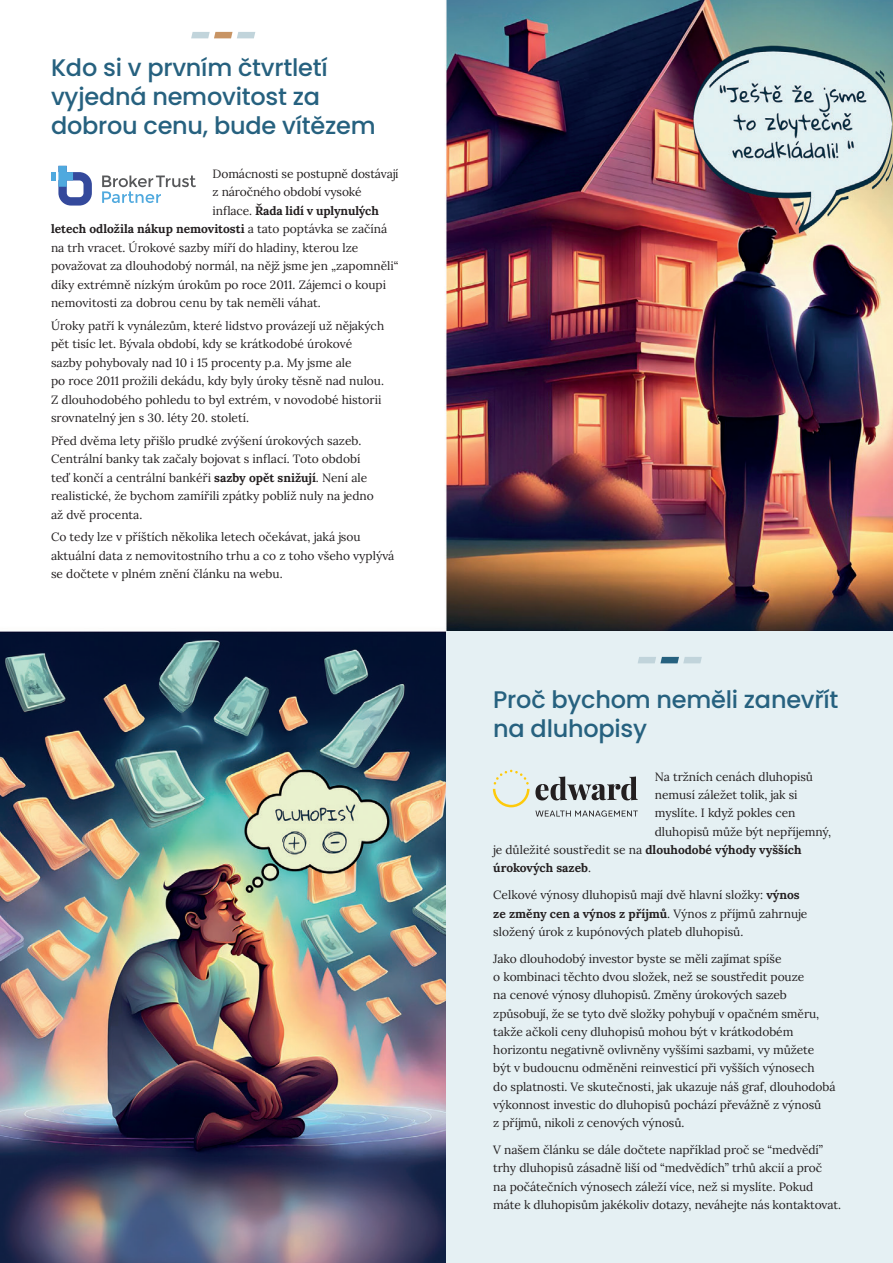
<style>
.page{position:relative;width:893px;height:1263px;background:#fff}
.page>*{position:absolute;margin:0;border:0;box-sizing:border-box;transform-origin:0 0}
.t1{font:500 24px/28.8px "Poppins";letter-spacing:-.01em;color:#26617f}
.t2{font:12px/18.3px "Lora";letter-spacing:-.005em;color:#231f20}
.t3{font:700 12px "Lora";color:#231f20}
.s1{font-weight:400}
.s2{font-weight:700}
</style>
<div class="page">
<img style="left:0;top:0;width:893px;height:1263px">
<div style="left:447px;top:632px;width:446px;height:631px;background:#e5f0f3"></div>
<svg style="left:638px;top:657px;width:64px;height:6px"></svg>
<svg style="left:191px;top:32px;width:64px;height:6px"></svg>
<svg style="left:58px;top:166px;width:34px;height:40px"></svg>
<svg style="left:102px;top:175px;width:94px;height:29px"></svg>
<div style="left:51px;top:172px;width:5px;height:8px;background:#4fa9de"></div>
<svg style="left:493px;top:770px;width:36px;height:37px"></svg>
<svg style="left:535px;top:776px;width:103px;height:24px"></svg>
<svg style="left:535px;top:810px;width:103px;height:7px"></svg>
<h1 class="t1" style="left:51px;top:54px;width:326px">Kdo si v prvním čtvrtletí vyjedná nemovitost za dobrou cenu, bude vítězem</h1>
<p class="t2" style="left:213px;top:164px;width:187px">Domácnosti se postupně dostávají</p>
<p class="t2" style="left:213px;top:182px;width:151px">z náročného období vysoké</p>
<p class="t3" style="left:213px;top:201px;width:168px"><span class="s1">inflace.</span> Řada lidí v uplynulých</p>
<p class="t3" style="left:51px;top:220px;width:338px">letech odložila nákup nemovitosti <span class="s1">a tato poptávka se začíná</span></p>
<p class="t2" style="left:51px;top:237px;width:309px">na trh vracet. Úrokové sazby míří do hladiny, kterou lze</p>
<p class="t2" style="left:51px;top:256px;width:349px">považovat za dlouhodobý normál, na nějž jsme jen „zapomněli“</p>
<p class="t2" style="left:51px;top:274px;width:337px">díky extrémně nízkým úrokům po roce 2011. Zájemci o koupi</p>
<p class="t2" style="left:51px;top:293px;width:271px">nemovitosti za dobrou cenu by tak neměli váhat.</p>
<p class="t2" style="left:51px;top:315px;width:335px">Úroky patří k vynálezům, které lidstvo provázejí už nějakých pět tisíc let. Bývala období, kdy se krátkodobé úrokové sazby pohybovaly nad 10 i 15 procenty p.a. My jsme ale<br>po roce 2011 prožili dekádu, kdy byly úroky těsně nad nulou.<br>Z dlouhodobého pohledu to byl extrém, v novodobé historii srovnatelný jen s 30. léty 20. století.</p>
<p class="t2" style="left:51px;top:430px;width:324px">Před dvěma lety přišlo prudké zvýšení úrokových sazeb.<br>Centrální banky tak začaly bojovat s inflací. Toto období teď končí a centrální bankéři <span class="s2">sazby opět snižují</span>. Není ale realistické, že bychom zamířili zpátky poblíž nuly na jedno až dvě procenta.</p>
<p class="t2" style="left:51px;top:527px;width:345px">Co tedy lze v příštích několika letech očekávat, jaká jsou aktuální data z nemovitostního trhu a co z toho všeho vyplývá se dočtete v plném znění článku na webu.</p>
<h1 class="t1" style="left:493px;top:685px;width:347px">Proč bychom neměli zanevřít na dluhopisy</h1>
<p class="t2" style="left:655px;top:767px;width:160px">Na tržních cenách dluhopisů</p>
<p class="t2" style="left:655px;top:785px;width:144px">nemusí záležet tolik, jak si</p>
<p class="t2" style="left:655px;top:803px;width:142px">myslíte. I když pokles cen</p>
<p class="t2" style="left:655px;top:821px;width:178px">dluhopisů může být nepříjemný,</p>
<p class="t2" style="left:493px;top:840px;width:310px">je důležité soustředit se na <span class="s2">dlouhodobé výhody vyšších</span></p>
<p class="t3" style="left:493px;top:859px;width:99px">úrokových sazeb<span class="s1">.</span></p>
<p class="t2" style="left:493px;top:885px;width:315px">Celkové výnosy dluhopisů mají dvě hlavní složky: <span class="s2">výnos ze změny cen a výnos z příjmů</span>. Výnos z příjmů zahrnuje složený úrok z kupónových plateb dluhopisů.</p>
<p class="t2" style="left:493px;top:948px;width:344px">Jako dlouhodobý investor byste se měli zajímat spíše<br>o kombinaci těchto dvou složek, než se soustředit pouze<br>na cenové výnosy dluhopisů. Změny úrokových sazeb způsobují, že se tyto dvě složky pohybují v opačném směru, takže ačkoli ceny dluhopisů mohou být v krátkodobém horizontu negativně ovlivněny vyššími sazbami, vy můžete<br>být v budoucnu odměněni reinvesticí při vyšších výnosech<br>do splatnosti. Ve skutečnosti, jak ukazuje náš graf, dlouhodobá výkonnost investic do dluhopisů pochází převážně z výnosů<br>z příjmů, nikoli z cenových výnosů.</p>
<p class="t2" style="left:493px;top:1140px;width:349px">V našem článku se dále dočtete například proč se “medvědí” trhy dluhopisů zásadně liší od “medvědích” trhů akcií a proč<br>na počátečních výnosech záleží více, než si myslíte. Pokud máte k dluhopisům jakékoliv dotazy, neváhejte nás kontaktovat.</p>
</div>
